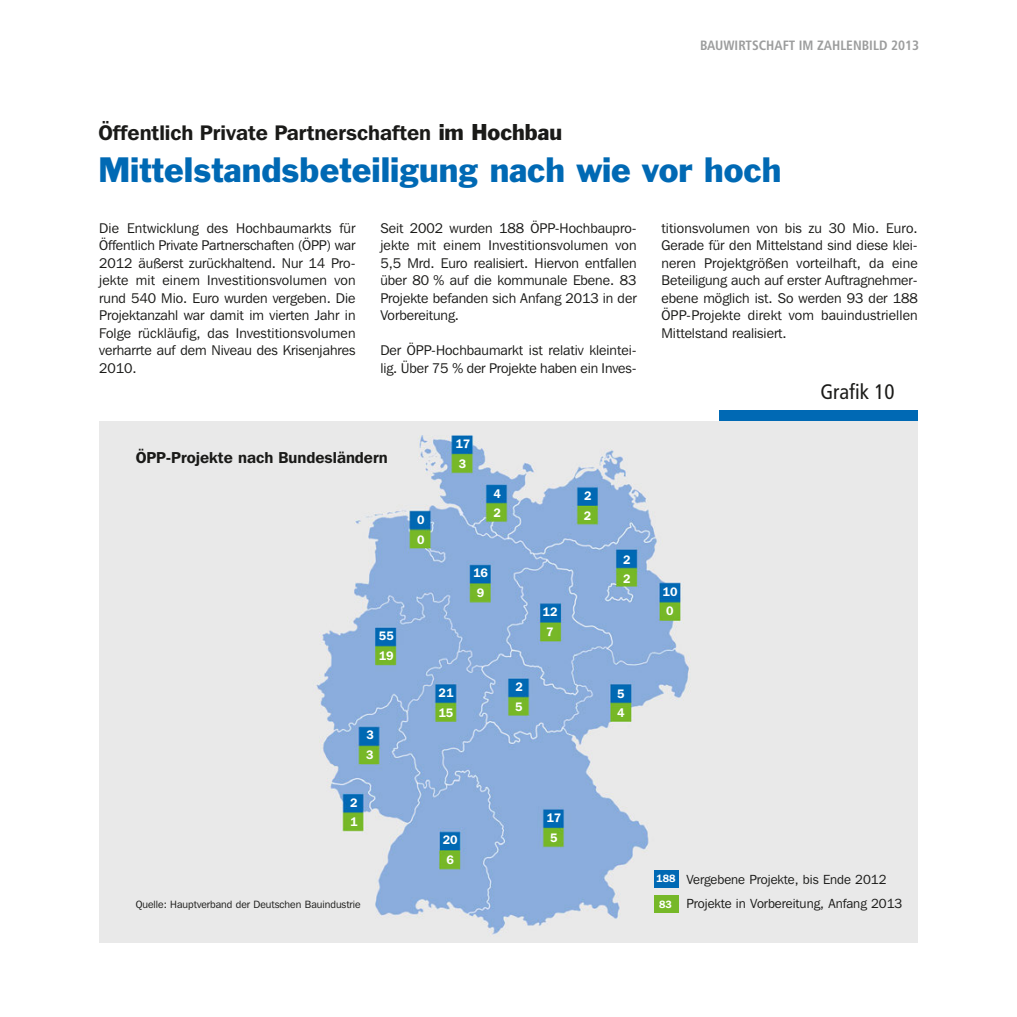
<style>
.page{position:relative;width:1017px;height:1017px;background:#fff}
.page>*{position:absolute;margin:0;border:0;box-sizing:border-box;transform-origin:0 0}
.t1{font:32.38px "Franklin Gothic BT";color:#0069b4}
.t2{font:600 21px "Franklin Gothic IT Cby BT";color:#1a1a18}
.t3{font:condensed 21px "Frutiger";color:#1a1a18}
.t4{font:600 15.75px "Franklin Gothic IT Cby BT";color:#1a1a18}
.t5{font:14px/17.5px "Franklin Gothic IT Cby BT";color:#1a1a18;text-align:justify}
.t6{font:700 condensed 13.47px "Frutiger";color:#9c9d9d}
.t7{font:13.12px/24.5px "Franklin Gothic IT Cby BT";color:#1a1a18}
.t8{font:600 12.25px/19.8px "Franklin Gothic IT Cby BT";color:#fff}
.t9{font:10.5px "Franklin Gothic IT Cby BT";color:#1a1a18}
.t10{font:600 10.5px "Franklin Gothic IT Cby BT";color:#fff}
.s1{font-family:"Franklin Gothic BT";font-weight:400}
</style>
<div class="page">
<div style="left:99px;top:421px;width:819px;height:522px;background:#e9e9e9"></div>
<div style="left:719px;top:410px;width:199px;height:11px;background:#0069b4"></div>
<img style="left:316px;top:435px;width:373px;height:500px">
<div style="left:654px;top:895px;width:24px;height:18px;background:#76b828"></div>
<div style="left:654px;top:870px;width:24px;height:17px;background:#0069b4"></div>
<p class="t6" style="left:700px;top:40px;width:220px">BAUWIRTSCHAFT IM ZAHLENBILD 2013</p>
<p class="t2" style="left:98px;top:125px;width:465px">Öffentlich Private Partnerschaften <span class="s1">im Hochbau</span></p>
<p class="t1" style="left:98px;top:157px;width:684px">Mittelstandsbeteiligung nach wie vor hoch</p>
<p class="t5" style="left:99px;top:221px;width:258px">Die Entwicklung des Hochbaumarkts für Öffentlich Private Partnerschaften (ÖPP) war 2012 äußerst zurückhaltend. Nur 14 Pro&shy;jekte mit einem Investitionsvolumen von rund 540 Mio. Euro wurden vergeben. Die Projektanzahl war damit im vierten Jahr in Folge rückläufig, das Investitionsvolumen verharrte auf dem Niveau des Krisenjahres 2010.</p>
<p class="t5" style="left:380px;top:221px;width:258px">Seit 2002 wurden 188 ÖPP-Hochbaupro&shy;jekte mit einem Investitionsvolumen von 5,5 Mrd. Euro realisiert. Hiervon entfallen über 80 % auf die kommunale Ebene. 83<br>Projekte befanden sich Anfang 2013 in der Vorbereitung.</p>
<p class="t5" style="left:380px;top:343px;width:258px">Der ÖPP-Hochbaumarkt ist relativ kleintei&shy;lig. Über 75 % der Projekte haben ein Inves-</p>
<p class="t4" style="left:136px;top:452px;width:254px">ÖPP-Projekte nach Bundesländern</p>
<p class="t8" style="left:417px;top:511px;width:9px">0<br>0</p>
<p class="t8" style="left:455px;top:435px;width:16px">17<br>3</p>
<p class="t8" style="left:493px;top:485px;width:9px;line-height:19.1px">4<br>2</p>
<p class="t8" style="left:584px;top:487px;width:9px">2<br>2</p>
<p class="t8" style="left:473px;top:564px;width:16px">16<br>9</p>
<p class="t8" style="left:623px;top:550px;width:9px">2<br>2</p>
<p class="t5" style="left:661px;top:221px;width:258px">titionsvolumen von bis zu 30 Mio. Euro.<br>Gerade für den Mittelstand sind diese klei&shy;neren Projektgrößen vorteilhaft, da eine Beteiligung auch auf erster Auftragnehmer - ebene möglich ist. So werden 93 der 188<br>ÖPP-Projekte direkt vom bauindustriellen Mittelstand realisiert.</p>
<p class="t8" style="left:663px;top:582px;width:16px">10</p>
<p class="t3" style="left:820px;top:383px;width:76px">Grafik 10</p>
<p class="t8" style="left:379px;top:627px;width:16px">55<br>19</p>
<p class="t8" style="left:366px;top:726px;width:9px">3<br>3</p>
<p class="t8" style="left:350px;top:794px;width:9px;line-height:19.2px">2<br>1</p>
<p class="t9" style="left:136px;top:901px;width:226px">Quelle: Hauptverband der Deutschen Bauindustrie</p>
<p class="t8" style="left:543px;top:603px;width:16px">12</p>
<p class="t8" style="left:666px;top:602px;width:9px">0</p>
<p class="t8" style="left:546px;top:623px;width:9px">7</p>
<p class="t8" style="left:438px;top:684px;width:16px">21<br>15</p>
<p class="t8" style="left:515px;top:678px;width:9px">2<br>5</p>
<p class="t8" style="left:617px;top:684px;width:9px">5<br>4</p>
<p class="t8" style="left:546px;top:809px;width:16px">17</p>
<p class="t8" style="left:443px;top:831px;width:16px">20</p>
<p class="t8" style="left:550px;top:828px;width:9px">5</p>
<p class="t8" style="left:446px;top:851px;width:9px">6</p>
<p class="t10" style="left:656px;top:875px;width:21px">188</p>
<p class="t10" style="left:659px;top:900px;width:14px">83</p>
<p class="t7" style="left:686px;top:868px;width:218px">Vergebene Projekte, bis Ende 2012<br>Projekte in Vorbereitung, Anfang 2013</p>
</div>
